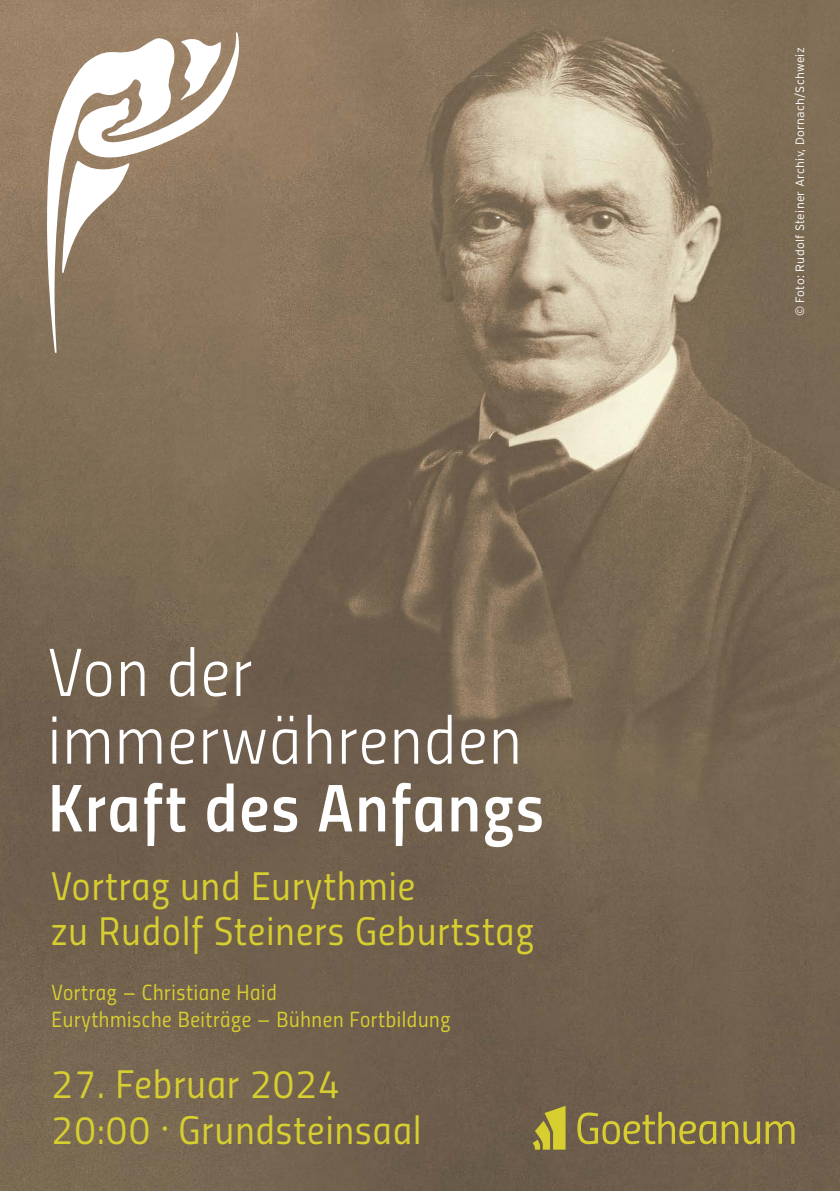
<style>
.page{position:relative;width:840px;height:1191px;background:#fff}
.page>*{position:absolute;margin:0;border:0;box-sizing:border-box;transform-origin:0 0}
.t1{font:67.8px/67.8px "Titillium Light Upright";letter-spacing:.03em;color:#fff;scale:.96 1}
.t2{font:67.8px "Titillium Semibold Upright";letter-spacing:.03em;color:#fff;scale:.96 1}
.t3{font:40px/45px "Titillium Regular Upright";letter-spacing:.03em;color:#d7ce30;scale:.96 1}
.t4{font:22px/26.6px "Titillium Regular Upright";letter-spacing:.03em;color:#d7ce30;scale:.96 1}
.t5{font:300 12px "Interstate";letter-spacing:.02em;color:#fff}
.s1{font-family:"Interstate Condensed";font-weight:300;font-size:42px}
</style>
<div class="page">
<img style="left:0;top:0;width:839px;height:1191px">
<svg style="left:577px;top:1111px;width:182px;height:33px;background:#8b7c44"></svg>
<svg style="left:765px;top:1121px;width:29px;height:22px"></svg>
<svg style="left:532px;top:1105px;width:33px;height:44px"></svg>
<svg style="left:45px;top:38px;width:130px;height:316px;background:#9a8873"></svg>
<svg style="left:62px;top:30px;width:177px;height:244px"></svg>
<h1 class="t1" style="left:48px;top:635px;width:494px">Von der immerwährenden</h1>
<h1 class="t2" style="left:48px;top:756px;width:517px">Kraft des Anfangs</h1>
<p class="t3" style="left:51px;top:861px;width:504px">Vortrag und Eurythmie<br>zu Rudolf Steiners Geburtstag</p>
<p class="t4" style="left:52px;top:978px;width:416px">Vortrag – Christiane Haid<br>Eurythmische Beiträge – Bühnen Fortbildung</p>
<p class="t3" style="left:52px;top:1059px;width:386px">27. Februar 2024<br>20:00 <span class="s1">·</span> Grundsteinsaal</p>
<p class="t5" style="left:792px;top:316px;width:270px;rotate:-90deg">© Foto: Rudolf Steiner Archiv, Dornach/Schweiz</p>
</div>
